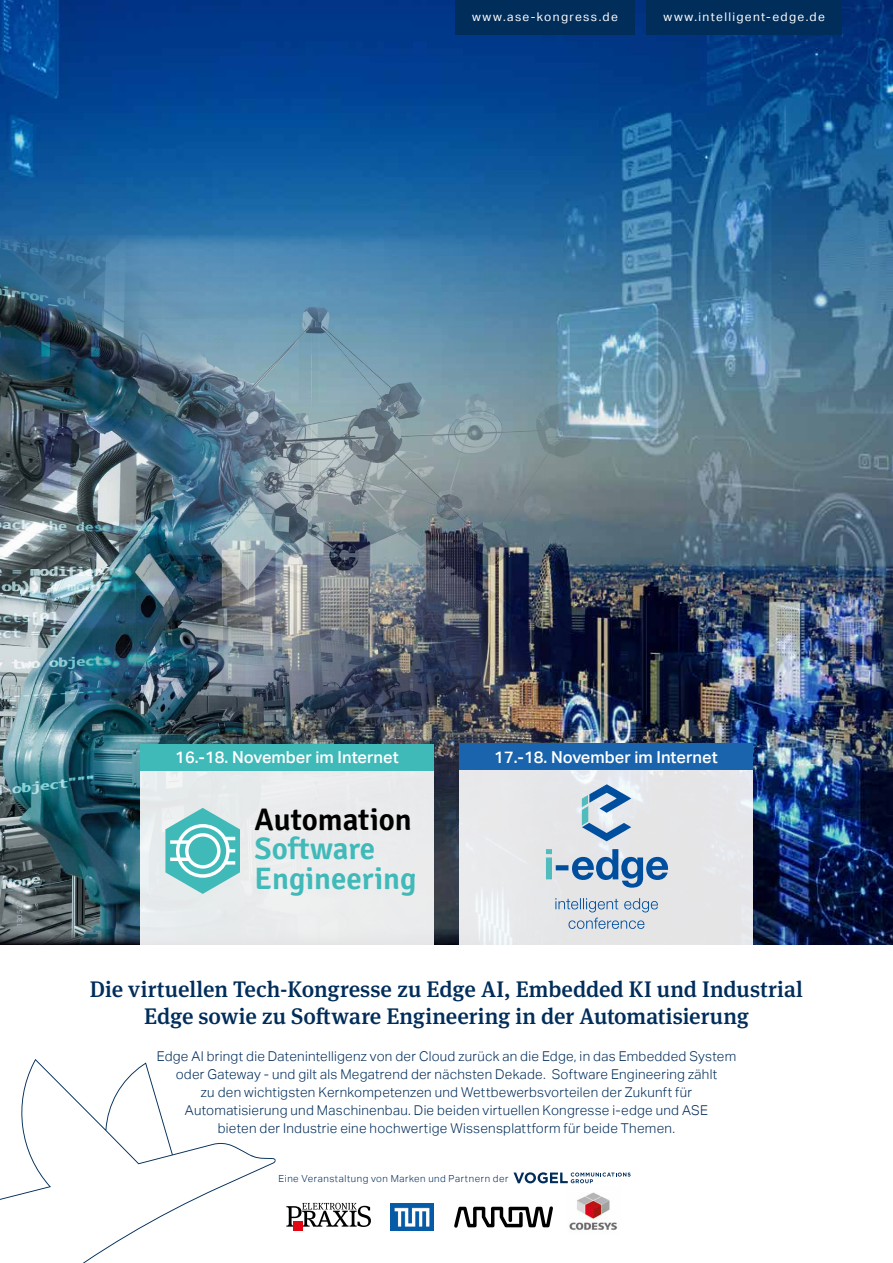
<style>
.page{position:relative;width:893px;height:1263px;background:#fff}
.page>*{position:absolute;margin:0;border:0;box-sizing:border-box;transform-origin:0 0}
.t1{font:600 30.9px/29.4px "Signika";color:#40b9b9}
.t2{font:600 30.9px "Signika";color:#000}
.t3{font:500 22.5px/27px "Meta Serif OT";color:#002d5a;text-align:center}
.t4{font:500 16.5px "Aktiv Grotesk";color:#fff}
.t5{font:300 13.5px/18px "Aktiv Grotesk";letter-spacing:.02em;color:#002d5a;text-align:center}
.t6{font:12px "Aktiv Grotesk";letter-spacing:.11em;color:#fff}
.t7{font:300 9.75px "Aktiv Grotesk";letter-spacing:.06em;color:#002d5a}
.t8{font:300 7.2px "Aktiv Grotesk";letter-spacing:.045em;color:#c0c4d8}
</style>
<div class="page">
<img style="left:0;top:0;width:893px;height:944px">
<img style="left:0;top:234px;width:638px;height:710px">
<svg style="left:0;top:1059px;width:276px;height:204px"></svg>
<div style="left:459px;top:743px;width:294px;height:27px;background:#1a64ae"></div>
<div style="left:459px;top:770px;width:294px;height:174px;background:#e5e6e9"></div>
<div style="left:646px;top:0;width:196px;height:34px;background:#002d5a"></div>
<div style="left:455px;top:0;width:180px;height:34px;background:#002d5a"></div>
<div style="left:140px;top:755px;width:294px;height:189px;background:#eaebec"></div>
<svg style="left:165px;top:808px;width:75px;height:86px"></svg>
<svg style="left:225px;top:861px;width:10px;height:4px"></svg>
<div style="left:140px;top:744px;width:294px;height:27px;background:#40b9b9"></div>
<svg style="left:513px;top:1172px;width:118px;height:11px"></svg>
<svg style="left:286px;top:1203px;width:85px;height:24px"></svg>
<div style="left:293px;top:1221px;width:10px;height:10px;background:#e30613"></div>
<img style="left:390px;top:1203px;width:43px;height:27px">
<svg style="left:582px;top:784px;width:49px;height:57px"></svg>
<svg style="left:546px;top:849px;width:122px;height:39px"></svg>
<svg style="left:555px;top:898px;width:103px;height:31px"></svg>
<svg style="left:454px;top:1206px;width:99px;height:22px"></svg>
<img style="left:569px;top:1192px;width:48px;height:38px">
<p class="t6" style="left:472px;top:10px;width:147px">www.ase-kongress.de</p>
<p class="t6" style="left:663px;top:10px;width:163px">www.intelligent-edge.de</p>
<p class="t8" style="left:15px;top:927px;width:24px;rotate:-90deg">13057</p>
<p class="t4" style="left:175px;top:748px;width:225px">16.-18. November im Internet</p>
<h1 class="t2" style="left:255px;top:801px;width:159px">Automation</h1>
<h1 class="t1" style="left:255px;top:834px;width:163px">Software<br>Engineering</h1>
<p class="t4" style="left:494px;top:747px;width:225px">17.-18. November im Internet</p>
<h2 class="t3" style="left:90px;top:975px;width:715px">Die virtuellen Tech-Kongresse zu Edge AI, Embedded KI und Industrial<br>Edge sowie zu Software Engineering in der Automatisierung</h2>
<p class="t5" style="left:157px;top:1047px;width:581px">Edge AI bringt die Datenintelligenz von der Cloud zurück an die Edge, in das Embedded System oder Gateway - und gilt als Megatrend der nächsten Dekade. Software Engineering zählt<br>zu den wichtigsten Kernkompetenzen und Wettbewerbsvorteilen der Zukunft für Automatisierung und Maschinenbau. Die beiden virtuellen Kongresse i-edge und ASE<br>bieten der Industrie eine hochwertige Wissensplattform für beide Themen.</p>
<p class="t7" style="left:279px;top:1173px;width:231px">Eine Veranstaltung von Marken und Partnern der</p>
</div>
